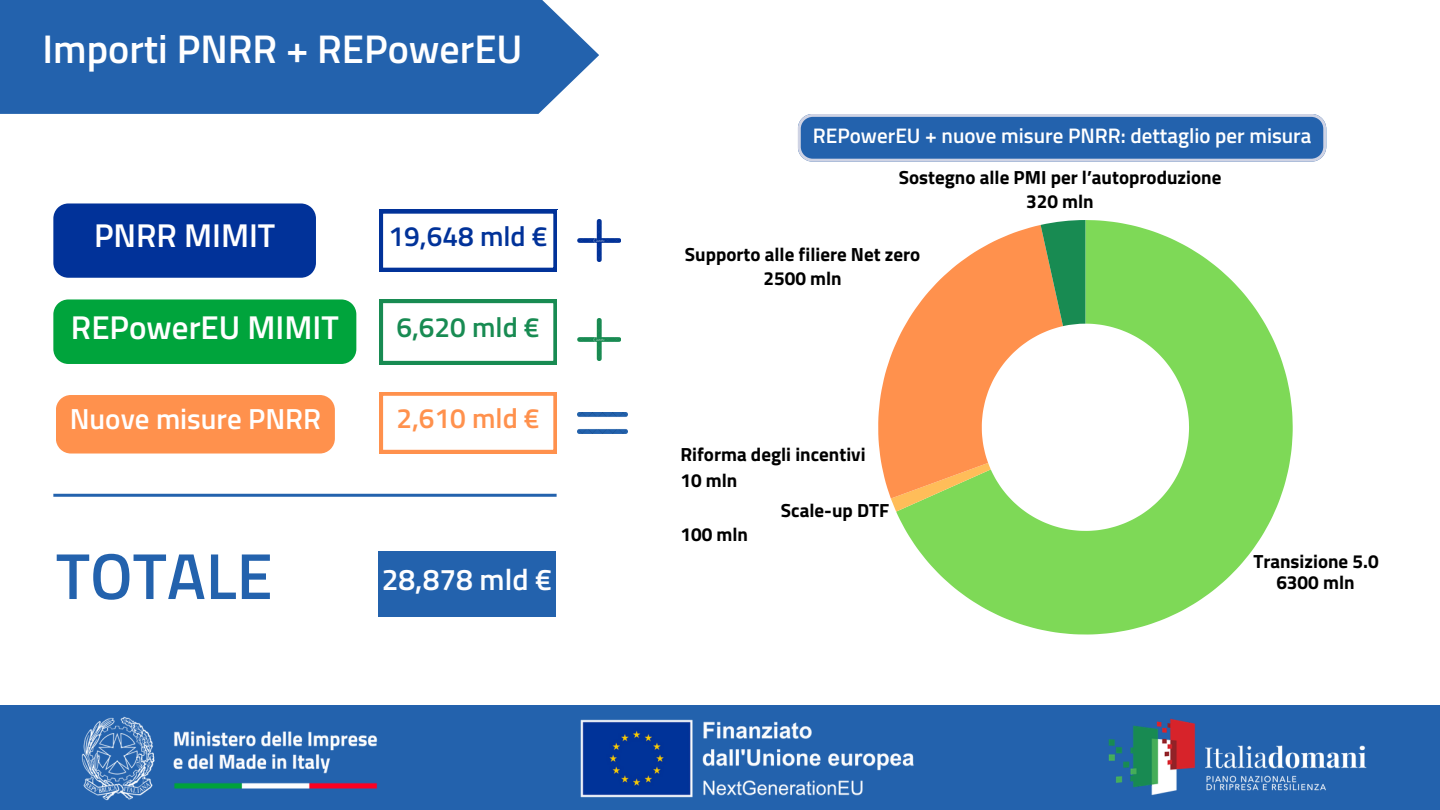
<style>
.page{position:relative;width:1440px;height:810px;background:#fff}
.page>*{position:absolute;margin:0;border:0;box-sizing:border-box;transform-origin:0 0}
.t1{font:600 65px "Titillium Web";color:#2362ad}
.t2{font:600 40px "Titillium Web";color:#fff}
.t3{font:600 33px "Titillium Web";color:#fff}
.t4{font:600 30px "Titillium Web";color:#fefeff}
.t5{font:600 29px "Titillium Web";color:#fff}
.t6{font:600 28px "Titillium Web";color:#013299}
.t7{font:600 28px "Titillium Web";color:#188b52}
.t8{font:600 28px "Titillium Web";color:#ff914d}
.t9{font:600 21px "Titillium Web";color:#fff}
.t10{font:700 19px/24px "Titillium Web";color:#000;text-align:center}
</style>
<div class="page">
<div style="left:0;top:705px;width:1440px;height:105px;background:#2362ad"></div>
<img style="left:580px;top:719px;width:334px;height:79px">
<img style="left:81px;top:717px;width:297px;height:83px">
<img style="left:1108px;top:718px;width:259px;height:78px">
<div style="left:0;top:0;width:599px;height:114px;background:#2362ad"></div>
<div style="left:53px;top:299px;width:303px;height:65px;background:#00a43c"></div>
<div style="left:53px;top:203px;width:263px;height:75px;background:#013299"></div>
<svg style="left:379px;top:299px;width:178px;height:66px"></svg>
<svg style="left:379px;top:210px;width:178px;height:61px"></svg>
<div style="left:378px;top:551px;width:177px;height:66px;background:#2362ad"></div>
<svg style="left:896px;top:220px;width:397px;height:415px;fill:#7ed957"></svg>
<svg style="left:891px;top:499px;width:100px;height:13px"></svg>
<svg style="left:878px;top:225px;width:185px;height:274px;fill:#ff914d"></svg>
<svg style="left:1041px;top:220px;width:44px;height:106px;background:#538f55"></svg>
<img style="left:578px;top:219px;width:42px;height:43px">
<img style="left:578px;top:412px;width:50px;height:22px">
<img style="left:578px;top:318px;width:42px;height:43px">
<div style="left:56px;top:395px;width:279px;height:59px;background:#ff914d"></div>
<hr style="left:53px;top:494px;width:504px;height:3px;background:#2362ad">
<svg style="left:379px;top:392px;width:178px;height:62px"></svg>
<svg style="left:797px;top:114px;width:530px;height:48px;background:#3b72b5"></svg>
<h5 class="t2" style="left:43px;top:18px;width:481px">Importi PNRR + REPowerEU</h5>
<p class="t3" style="left:94px;top:210px;width:183px">PNRR MIMIT</p>
<p class="t6" style="left:389px;top:214px;width:160px">19,648 mld €</p>
<h5 class="t3" style="left:71px;top:301px;width:269px">REPowerEU MIMIT</h5>
<p class="t7" style="left:396px;top:305px;width:145px">6,620 mld €</p>
<p class="t5" style="left:70px;top:396px;width:253px">Nuove misure PNRR</p>
<p class="t1" style="left:56px;top:525px;width:218px">TOTALE</p>
<h5 class="t8" style="left:396px;top:396px;width:145px">2,610 mld €</h5>
<h5 class="t4" style="left:382px;top:556px;width:172px">28,878 mld €</h5>
<p class="t9" style="left:813px;top:119px;width:500px">REPowerEU + nuove misure PNRR: dettaglio per misura</p>
<p class="t10" style="left:899px;top:165px;width:324px">Sostegno alle PMI per l’autoproduzione<br>320 mln</p>
<h4 class="t10" style="left:685px;top:242px;width:237px">Supporto alle filiere Net zero<br>2500 mln</h4>
<p class="t10" style="left:680px;top:442px;width:187px">Riforma degli incentivi</p>
<p class="t10" style="left:680px;top:468px;width:59px">10 mln</p>
<p class="t10" style="left:781px;top:498px;width:110px">Scale-up DTF</p>
<h1 class="t10" style="left:680px;top:522px;width:69px">100 mln</h1>
<p class="t10" style="left:1253px;top:550px;width:127px;line-height:21.8px">Transizione 5.0<br>6300 mln</p>
</div>
